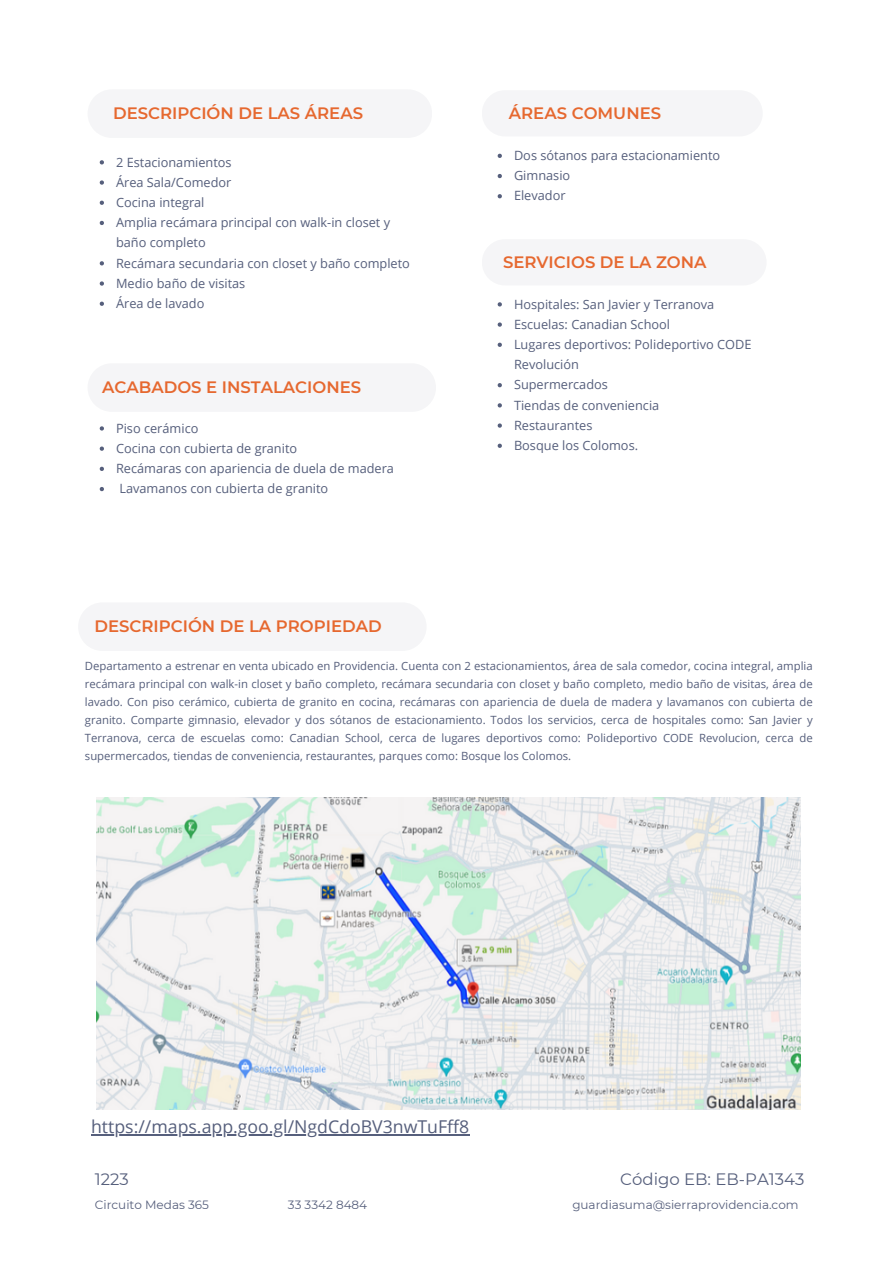
<style>
.page{position:relative;width:893px;height:1264px;background:#fff}
.page>*{position:absolute;margin:0;border:0;box-sizing:border-box;transform-origin:0 0}
.t1{font:17.7px "Open Sans";color:#565f7c}
.t2{font:600 16.5px "Montserrat";color:#e6682f}
.t3{font:16.5px "Montserrat";color:#565f7c}
.t4{font:12.75px/20.2px "Open Sans";color:#565f7c}
.t5{font:12px "Montserrat";color:#565f7c}
.t6{font:11.25px/18px "Open Sans";color:#565f7c;text-align:justify}
</style>
<div class="page">
<img style="left:96px;top:797px;width:704px;height:312px">
<hr style="left:91px;top:1134px;width:378px;height:1px;background:#565f7c">
<svg style="left:100px;top:160px;width:4px;height:4px"></svg>
<svg style="left:100px;top:180px;width:4px;height:5px"></svg>
<svg style="left:100px;top:201px;width:4px;height:4px"></svg>
<svg style="left:100px;top:221px;width:4px;height:4px"></svg>
<svg style="left:100px;top:261px;width:4px;height:4px"></svg>
<svg style="left:100px;top:281px;width:4px;height:5px"></svg>
<svg style="left:100px;top:301px;width:4px;height:5px"></svg>
<div style="left:482px;top:239px;width:284px;height:46px;background:#f5f5f7;border-radius:23px"></div>
<div style="left:482px;top:90px;width:280px;height:46px;background:#f5f5f7;border-radius:23px"></div>
<svg style="left:100px;top:426px;width:4px;height:4px"></svg>
<svg style="left:100px;top:446px;width:4px;height:5px"></svg>
<svg style="left:100px;top:467px;width:4px;height:4px"></svg>
<svg style="left:100px;top:487px;width:4px;height:4px"></svg>
<svg style="left:497px;top:302px;width:5px;height:4px"></svg>
<svg style="left:497px;top:322px;width:5px;height:5px"></svg>
<svg style="left:497px;top:342px;width:5px;height:5px"></svg>
<svg style="left:497px;top:383px;width:5px;height:4px"></svg>
<svg style="left:497px;top:403px;width:5px;height:4px"></svg>
<svg style="left:497px;top:423px;width:5px;height:4px"></svg>
<svg style="left:497px;top:443px;width:5px;height:5px"></svg>
<svg style="left:497px;top:154px;width:5px;height:4px"></svg>
<svg style="left:497px;top:174px;width:5px;height:4px"></svg>
<svg style="left:497px;top:194px;width:5px;height:4px"></svg>
<p class="t2" style="left:113px;top:103px;width:251px">DESCRIPCIÓN DE LAS ÁREAS</p>
<p class="t4" style="left:116px;top:151px;width:117px">2 Estacionamientos</p>
<p class="t4" style="left:116px;top:172px;width:117px">Área Sala/Comedor</p>
<p class="t4" style="left:116px;top:192px;width:90px">Cocina integral</p>
<p class="t4" style="left:116px;top:212px;width:275px">Amplia recámara principal con walk-in closet y baño completo</p>
<p class="t4" style="left:116px;top:252px;width:295px">Recámara secundaria con closet y baño completo</p>
<p class="t4" style="left:116px;top:273px;width:131px">Medio baño de visitas</p>
<p class="t4" style="left:116px;top:293px;width:90px">Área de lavado</p>
<p class="t2" style="left:102px;top:377px;width:261px">ACABADOS E INSTALACIONES</p>
<p class="t4" style="left:116px;top:417px;width:84px">Piso cerámico</p>
<p class="t4" style="left:116px;top:438px;width:183px">Cocina con cubierta de granito</p>
<p class="t4" style="left:116px;top:458px;width:279px">Recámaras con apariencia de duela de madera</p>
<p class="t4" style="left:119px;top:478px;width:210px">Lavamanos con cubierta de granito</p>
<p class="t2" style="left:509px;top:103px;width:154px">ÁREAS COMUNES</p>
<p class="t4" style="left:514px;top:145px;width:208px">Dos sótanos para estacionamiento</p>
<p class="t4" style="left:514px;top:165px;width:58px">Gimnasio</p>
<p class="t4" style="left:514px;top:185px;width:53px">Elevador</p>
<p class="t2" style="left:503px;top:252px;width:205px">SERVICIOS DE LA ZONA</p>
<p class="t4" style="left:514px;top:293px;width:202px">Hospitales: San Javier y Terranova</p>
<p class="t4" style="left:514px;top:314px;width:158px">Escuelas: Canadian School</p>
<p class="t4" style="left:514px;top:334px;width:239px">Lugares deportivos: Polideportivo CODE<br>Revolución</p>
<p class="t4" style="left:514px;top:374px;width:95px">Supermercados</p>
<p class="t4" style="left:514px;top:394px;width:147px">Tiendas de conveniencia</p>
<p class="t4" style="left:514px;top:415px;width:80px">Restaurantes</p>
<p class="t4" style="left:514px;top:435px;width:126px">Bosque los Colomos.</p>
<p class="t2" style="left:94px;top:616px;width:289px">DESCRIPCIÓN DE LA PROPIEDAD</p>
<p class="t6" style="left:85px;top:656px;width:729px">Departamento a estrenar en venta ubicado en Providencia. Cuenta con 2 estacionamientos, área de sala comedor, cocina integral, amplia recámara principal con walk-in closet y baño completo, recámara secundaria con closet y baño completo, medio baño de visitas, área de lavado. Con piso cerámico, cubierta de granito en cocina, recámaras con apariencia de duela de madera y lavamanos con cubierta de granito. Comparte gimnasio, elevador y dos sótanos de estacionamiento. Todos los servicios, cerca de hospitales como: San Javier y Terranova, cerca de escuelas como: Canadian School, cerca de lugares deportivos como: Polideportivo CODE Revolucion, cerca de supermercados, tiendas de conveniencia, restaurantes, parques como: Bosque los Colomos.</p>
<p class="t1" style="left:91px;top:1114px;width:379px">https://maps.app.goo.gl/NgdCdoBV3nwTuFff8</p>
<p class="t3" style="left:95px;top:1169px;width:35px">1223</p>
<p class="t3" style="left:620px;top:1169px;width:185px">Código EB: EB-PA1343</p>
<p class="t5" style="left:95px;top:1197px;width:116px">Circuito Medas 365</p>
<p class="t5" style="left:288px;top:1197px;width:81px">33 3342 8484</p>
<p class="t5" style="left:572px;top:1197px;width:228px">guardiasuma@sierraprovidencia.com</p>
</div>
